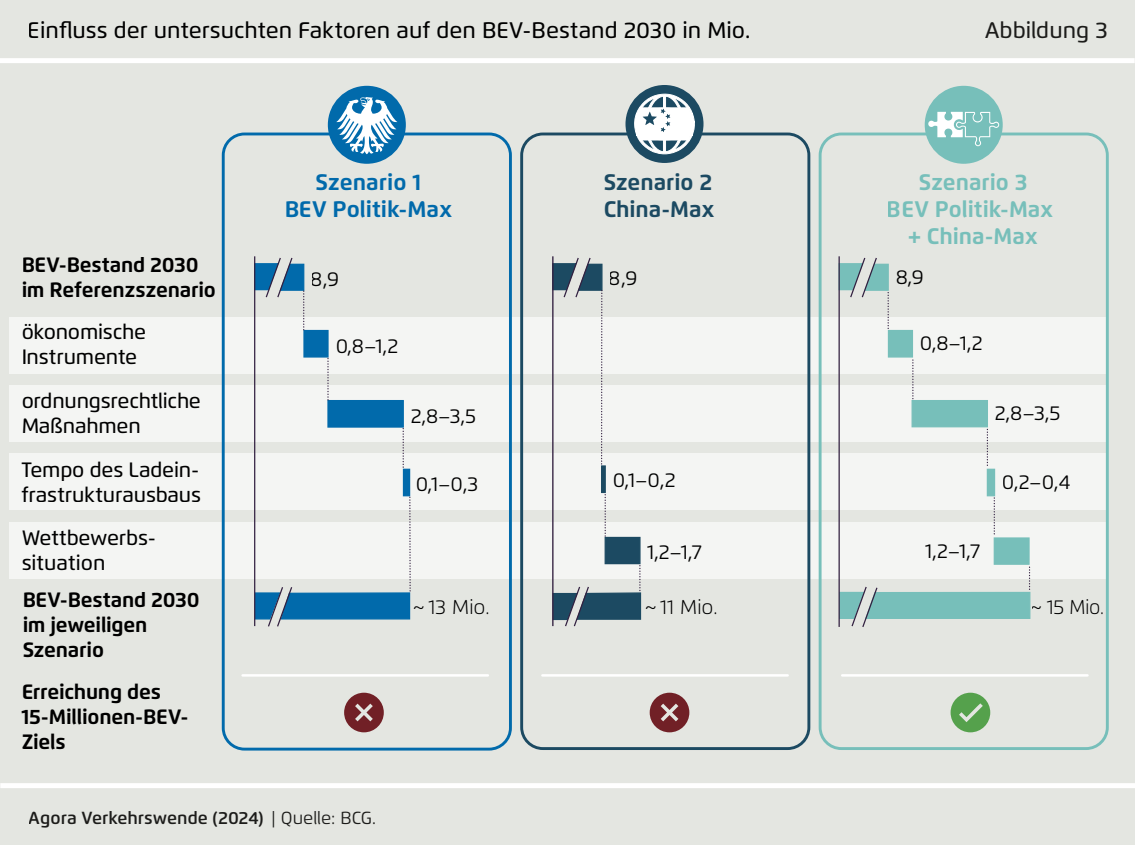
<style>
.page{position:relative;width:1135px;height:845px;background:#fff}
.page>*{position:absolute;margin:0;border:0;box-sizing:border-box;transform-origin:0 0}
.t1{font:500 22.5px "Flexo";color:#000}
.t2{font:700 22.5px/27px "Flexo";color:#77bfba;text-align:center}
.t3{font:700 22.5px/27px "Flexo";color:#016aab;text-align:center}
.t4{font:700 22.5px/27px "Flexo";color:#1c4a62}
.t5{font:500 22.5px "Flexo";color:#1c1c1a}
.t6{font:700 20.75px/25px "Flexo";letter-spacing:-.01em;color:#000}
.t7{font:500 20.75px/25px "Flexo";letter-spacing:-.01em;color:#000}
.t8{font:20px "Flexo";color:#000}
.t9{font:300 20px "Flexo";color:#000}
.t10{font:600 17.5px "Flexo";color:#1c1c1a}
.s1{font-weight:400}
</style>
<div class="page">
<div style="left:0;top:0;width:1134px;height:845px;background:#e4e6e1"></div>
<hr style="left:242px;top:674px;width:246px;height:2px;background:#fff">
<hr style="left:542px;top:674px;width:245px;height:2px;background:#fff">
<hr style="left:842px;top:674px;width:245px;height:2px;background:#fff">
<div style="left:9px;top:317px;width:1097px;height:57px;background:#f4f5f3"></div>
<div style="left:303px;top:330px;width:25px;height:27px;background:#016aab;border:1px solid #016aab"></div>
<div style="left:887px;top:330px;width:25px;height:27px;background:#77bfba;border:1px solid #77bfba"></div>
<div style="left:9px;top:385px;width:1097px;height:57px;background:#f4f5f3"></div>
<div style="left:327px;top:400px;width:77px;height:28px;background:#016aab;border:1px solid #016aab"></div>
<div style="left:911px;top:400px;width:76px;height:27px;background:#77bfba"></div>
<div style="left:9px;top:453px;width:1097px;height:57px;background:#f4f5f3"></div>
<div style="left:403px;top:469px;width:7px;height:27px;background:#016aab"></div>
<hr style="left:601px;top:465px;width:4px;height:28px;background:#1c4a62">
<div style="left:986px;top:469px;width:8px;height:27px;background:#77bfba;border:1px solid #77bfba"></div>
<div style="left:9px;top:521px;width:1097px;height:57px;background:#f4f5f3"></div>
<div style="left:604px;top:537px;width:36px;height:27px;background:#1c4a62;border:1px solid #1c4a62"></div>
<div style="left:993px;top:537px;width:36px;height:28px;background:#77bfba;border:1px solid #77bfba"></div>
<svg style="left:344px;top:692px;width:40px;height:40px"></svg>
<svg style="left:649px;top:692px;width:40px;height:40px"></svg>
<svg style="left:950px;top:692px;width:40px;height:40px"></svg>
<div style="left:0;top:58px;width:1134px;height:5px;background:#fff"></div>
<div style="left:0;top:783px;width:1134px;height:5px;background:#fff"></div>
<div style="left:222px;top:133px;width:290px;height:617px;border:3px solid #016aab;border-radius:21px"></div>
<div style="left:520px;top:133px;width:290px;height:617px;border:3px solid #1c4a62;border-radius:21px"></div>
<div style="left:818px;top:133px;width:290px;height:617px;border:3px solid #77bfba;border-radius:21px"></div>
<hr style="left:254px;top:256px;width:1px;height:370px;background:#322040">
<svg style="left:254px;top:256px;width:51px;height:74px"></svg>
<svg style="left:327px;top:358px;width:1px;height:42px"></svg>
<svg style="left:402px;top:428px;width:2px;height:41px"></svg>
<svg style="left:254px;top:497px;width:157px;height:130px"></svg>
<hr style="left:552px;top:256px;width:1px;height:370px;background:#322040">
<svg style="left:552px;top:256px;width:51px;height:210px"></svg>
<svg style="left:551px;top:565px;width:90px;height:62px"></svg>
<svg style="left:604px;top:494px;width:1px;height:43px"></svg>
<hr style="left:838px;top:256px;width:1px;height:371px;background:#322040">
<svg style="left:838px;top:256px;width:51px;height:74px"></svg>
<svg style="left:912px;top:360px;width:1px;height:39px"></svg>
<svg style="left:986px;top:429px;width:1px;height:37px"></svg>
<svg style="left:838px;top:567px;width:192px;height:60px"></svg>
<svg style="left:993px;top:498px;width:1px;height:37px"></svg>
<div style="left:924px;top:86px;width:78px;height:78px;background:#77bfba;border-radius:50%"></div>
<svg style="left:927px;top:112px;width:72px;height:34px"></svg>
<div style="left:328px;top:86px;width:78px;height:78px;background:#016aab;border-radius:50%"></div>
<svg style="left:336px;top:97px;width:61px;height:57px"></svg>
<div style="left:625px;top:85px;width:78px;height:78px;background:#1c4a62;border-radius:50%"></div>
<svg style="left:633px;top:93px;width:62px;height:62px"></svg>
<p class="t1" style="left:28px;top:17px;width:723px">Einfluss der untersuchten Faktoren auf den BEV-Bestand 2030 in Mio.</p>
<p class="t5" style="left:984px;top:17px;width:125px">Abbildung 3</p>
<p class="t6" style="left:21px;top:252px;width:196px">BEV-Bestand 2030 im Referenzszenario</p>
<p class="t7" style="left:21px;top:319px;width:126px">ökonomische<br>Instrumente</p>
<p class="t7" style="left:21px;top:389px;width:181px">ordnungsrechtliche<br>Maßnahmen</p>
<p class="t7" style="left:21px;top:457px;width:181px">Tempo des Ladein&shy;frastrukturausbaus</p>
<p class="t7" style="left:21px;top:525px;width:136px">Wettbewerbs&shy;situation</p>
<p class="t6" style="left:22px;top:587px;width:179px">BEV-Bestand 2030 im jeweiligen<br>Szenario</p>
<p class="t6" style="left:21px;top:679px;width:168px">Erreichung des<br>15-Millionen-BEV-<br>Ziels</p>
<p class="t3" style="left:284px;top:168px;width:170px">Szenario 1<br>BEV Politik-Max</p>
<p class="t4" style="left:603px;top:168px;width:113px">Szenario 2<br>China-Max</p>
<p class="t2" style="left:886px;top:168px;width:168px">Szenario 3<br>BEV Politik-Max + China-Max</p>
<p class="t8" style="left:311px;top:267px;width:30px">8,9</p>
<p class="t8" style="left:609px;top:266px;width:30px">8,9</p>
<p class="t8" style="left:895px;top:265px;width:30px">8,9</p>
<p class="t8" style="left:335px;top:333px;width:65px">0,8–1,2</p>
<p class="t8" style="left:919px;top:331px;width:65px">0,8–1,2</p>
<p class="t8" style="left:410px;top:403px;width:67px">2,8–3,5</p>
<p class="t8" style="left:994px;top:401px;width:67px">2,8–3,5</p>
<p class="t8" style="left:415px;top:472px;width:65px">0,1–0,3</p>
<p class="t8" style="left:612px;top:468px;width:65px">0,1–0,2</p>
<p class="t8" style="left:1001px;top:470px;width:70px">0,2–0,4</p>
<p class="t8" style="left:647px;top:539px;width:56px">1,2–1,7</p>
<p class="t8" style="left:925px;top:539px;width:56px">1,2–1,7</p>
<p class="t9" style="left:412px;top:595px;width:79px">~ 13 Mio.</p>
<p class="t9" style="left:644px;top:595px;width:75px">~ 11 Mio.</p>
<p class="t9" style="left:1030px;top:595px;width:75px">~ 15 Mio.</p>
<p class="t10" style="left:29px;top:807px;width:349px">Agora Verkehrswende (2024) <span class="s1">| Quelle: BCG.</span></p>
</div>
